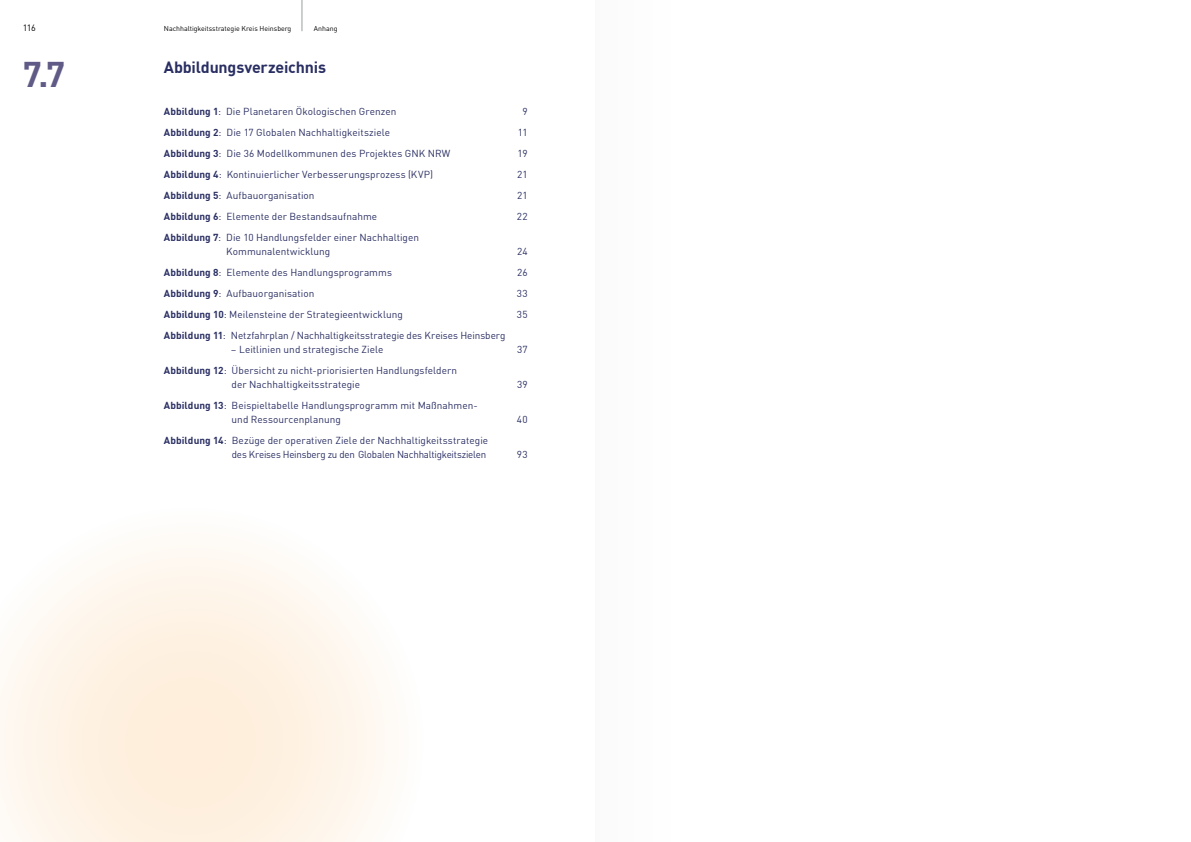
<style>
.page{position:relative;width:1191px;height:842px;background:#fff}
.page>*{position:absolute;margin:0;border:0;box-sizing:border-box;transform-origin:0 0}
.t1{font:700 35px "DIN Offc";color:#5f5b86}
.t2{font:700 16px "DIN Offc";letter-spacing:-.01em;color:#292e62}
.t3{font:10px/14px "DIN Offc";letter-spacing:.005em;color:#292e62}
.t4{font:9px "DIN Offc";color:#000}
.t5{font:7px "DIN Offc";color:#000}
.s1{font-weight:700}
</style>
<div class="page">
<hr style="left:302px;top:0;width:1px;height:31px;background:#9c9d9d">
<svg style="left:0;top:545px;width:388px;height:297px;fill:#fef4e8"></svg>
<p class="t4" style="left:23px;top:22px;width:15px">116</p>
<h1 class="t1" style="left:23px;top:51px;width:44px">7.7</h1>
<p class="t5" style="left:164px;top:24px;width:129px">Nachhaltigkeitsstrategie Kreis Heinsberg</p>
<p class="t5" style="left:314px;top:24px;width:25px">Anhang</p>
<h2 class="t2" style="left:164px;top:57px;width:164px">Abbildungsverzeichnis</h2>
<p class="t3" style="left:164px;top:105px;width:234px"><span class="s1">Abbildung 1</span>: Die Planetaren Ökologischen Grenzen</p>
<p class="t3" style="left:522px;top:105px;width:7px">9</p>
<p class="t3" style="left:164px;top:126px;width:228px"><span class="s1">Abbildung 2</span>: Die 17 Globalen Nachhaltigkeitsziele</p>
<p class="t3" style="left:518px;top:126px;width:11px">11</p>
<p class="t3" style="left:164px;top:147px;width:288px"><span class="s1">Abbildung 3</span>: Die 36 Modellkommunen des Projektes GNK NRW</p>
<p class="t3" style="left:517px;top:147px;width:12px">19</p>
<p class="t3" style="left:164px;top:168px;width:271px"><span class="s1">Abbildung 4</span>: Kontinuierlicher Verbesserungsprozess (KVP)</p>
<p class="t3" style="left:517px;top:168px;width:12px">21</p>
<p class="t3" style="left:164px;top:189px;width:152px"><span class="s1">Abbildung 5</span>: Aufbauorganisation</p>
<p class="t3" style="left:517px;top:189px;width:12px">21</p>
<p class="t3" style="left:164px;top:210px;width:215px"><span class="s1">Abbildung 6</span>: Elemente der Bestandsaufnahme</p>
<p class="t3" style="left:517px;top:210px;width:12px">22</p>
<p class="t3" style="left:226px;top:231px;width:194px;text-indent:-63px"><span class="s1">Abbildung 7</span>: Die 10 Handlungsfelder einer Nachhaltigen<br>Kommunalentwicklung</p>
<p class="t3" style="left:517px;top:245px;width:12px">24</p>
<p class="t3" style="left:164px;top:266px;width:230px"><span class="s1">Abbildung 8</span>: Elemente des Handlungsprogramms</p>
<p class="t3" style="left:517px;top:266px;width:12px">26</p>
<p class="t3" style="left:164px;top:287px;width:152px"><span class="s1">Abbildung 9</span>: Aufbauorganisation</p>
<p class="t3" style="left:517px;top:287px;width:12px">33</p>
<p class="t3" style="left:164px;top:308px;width:240px"><span class="s1">Abbildung 10</span>: Meilensteine der Strategieentwicklung</p>
<p class="t3" style="left:517px;top:308px;width:12px">35</p>
<p class="t3" style="left:164px;top:329px;width:343px"><span class="s1">Abbildung 11</span>: Netzfahrplan / Nachhaltigkeitsstrategie des Kreises Heinsberg</p>
<p class="t3" style="left:231px;top:343px;width:154px">– Leitlinien und strategische Ziele</p>
<p class="t3" style="left:517px;top:343px;width:12px">37</p>
<p class="t3" style="left:232px;top:364px;width:227px;text-indent:-68px"><span class="s1">Abbildung 12</span>: Übersicht zu nicht-priorisierten Handlungsfeldern der Nachhaltigkeitsstrategie</p>
<p class="t3" style="left:517px;top:378px;width:12px">39</p>
<p class="t3" style="left:232px;top:399px;width:247px;text-indent:-68px"><span class="s1">Abbildung 13</span>: Beispieltabelle Handlungsprogramm mit Maßnahmen&shy;und Ressourcenplanung</p>
<p class="t3" style="left:164px;top:434px;width:326px;text-align:right"><span class="s1">Abbildung 14</span>: Bezüge der operativen Ziele der Nachhaltigkeitsstrategie des Kreises Heinsberg zu den Globalen Nachhaltigkeitszielen</p>
<p class="t3" style="left:517px;top:413px;width:12px">40</p>
<p class="t3" style="left:517px;top:448px;width:12px">93</p>
</div>
